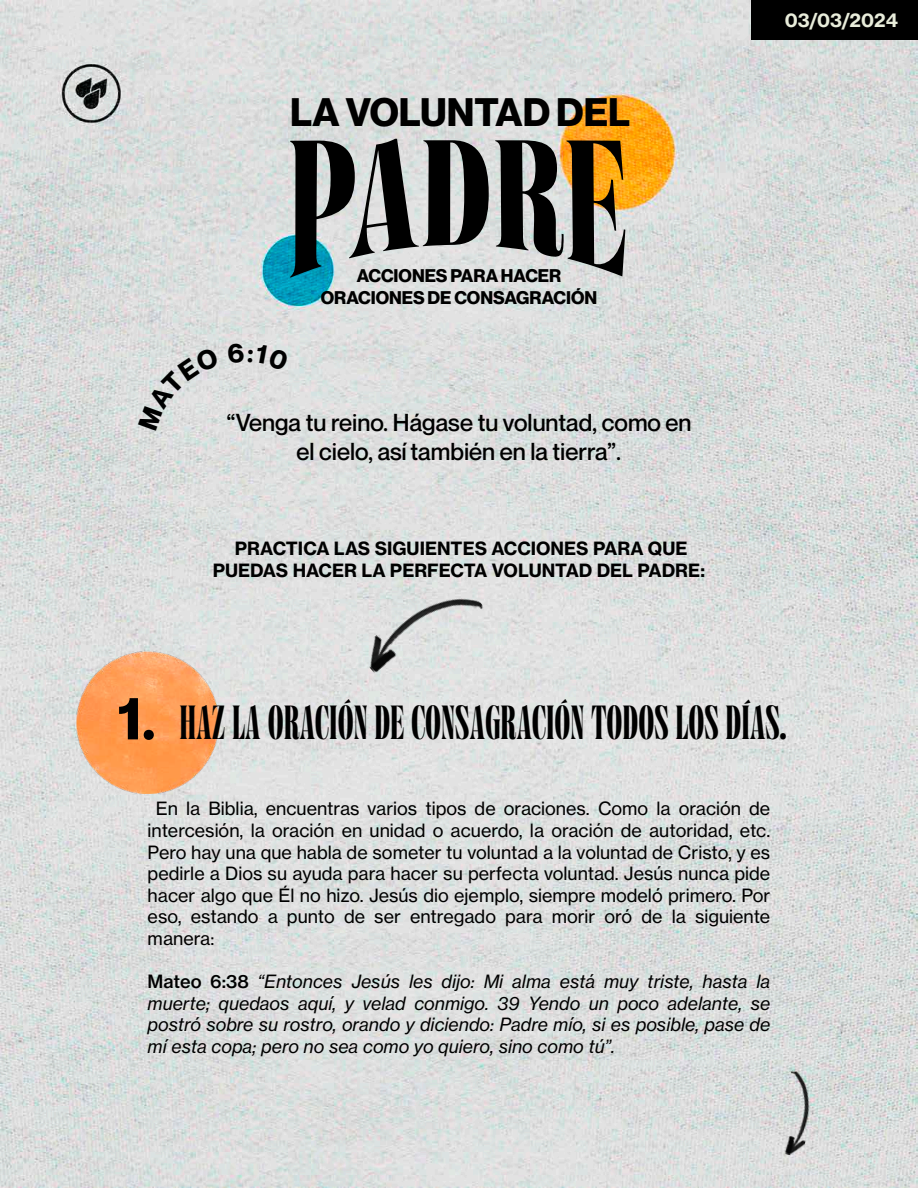
<style>
.page{position:relative;width:918px;height:1188px;background:#fff}
.page>*{position:absolute;margin:0;border:0;box-sizing:border-box;transform-origin:0 0}
.t1{font:47.85px "Grischel";color:#000;scale:.91 1}
.t2{font:39px "N Haas Grotesk DS Pro 75 Bd";color:#000}
.t3{font:500 24px/28.5px "Neue Montreal";color:#000;text-align:center}
.t4{font:18px/21.6px "N Haas Grotesk TX Pro 55 Rg";color:#000;text-align:justify}
.t5{font:18px/21.6px "N Haas Grotesk TX Pro 56 It";color:#000;text-align:justify}
.t6{font:18px/21.6px "N Haas Grotesk TX Pro 75 Bd";color:#000;text-align:center}
.t7{font:18px/21.6px "N Haas Grotesk DS Pro 75 Bd";color:#000;text-align:center}
.t8{font:18px "N Haas Grotesk TX Pro 75 Bd";color:#e8ecda}
.s1{font-family:"Neue Montreal";font-weight:700;font-size:59.7px}
.s2{font-family:"N Haas Grotesk TX Pro 65 Md"}
</style>
<div class="page">
<img style="left:0;top:0;width:918px;height:1188px">
<img style="left:76px;top:651px;width:142px;height:142px">
<img style="left:357px;top:571px;width:127px;height:116px">
<img style="left:772px;top:1070px;width:49px;height:88px">
<svg style="left:290px;top:139px;width:199px;height:139px;background:#767c7d"></svg>
<svg style="left:495px;top:140px;width:130px;height:136px;background:#746c5c"></svg>
<div style="left:751px;top:0;width:167px;height:40px;background:#000"></div>
<svg style="left:138px;top:347px;width:82px;height:84px;background:#dcdedd"></svg>
<svg style="left:228px;top:343px;width:61px;height:28px;background:#dddede"></svg>
<h2 class="t2" style="left:290px;top:90px;width:341px">LA VOLUNTAD DEL</h2>
<p class="t7" style="left:321px;top:266px;width:278px">ACCIONES PARA HACER<br>ORACIONES DE CONSAGRACIÓN</p>
<h3 class="t3" style="left:226px;top:408px;width:467px">“Venga tu reino. Hágase tu voluntad, como en el cielo, así también en la tierra”.</h3>
<p class="t6" style="left:213px;top:538px;width:494px">PRACTICA LAS SIGUIENTES ACCIONES PARA QUE<br>PUEDAS HACER LA PERFECTA VOLUNTAD DEL PADRE:</p>
<p class="t8" style="left:785px;top:9px;width:114px">03/03/2024</p>
<h1 class="t1" style="left:118px;top:699px;width:736px"><span class="s1">1.</span> HAZ LA ORACIÓN DE CONSAGRACIÓN TODOS LOS DÍAS.</h1>
<p class="t4" style="left:148px;top:798px;width:624px;text-indent:8px">En la Biblia, encuentras varios tipos de oraciones. Como la oración de intercesión, la oración en unidad o acuerdo, la oración de autoridad, etc.<br>Pero hay una que habla de someter tu voluntad a la voluntad de Cristo, y es pedirle a Dios su ayuda para hacer su perfecta voluntad. Jesús nunca pide hacer algo que Él no hizo. Jesús dio ejemplo, siempre modeló primero. Por eso, estando a punto de ser entregado para morir oró de la siguiente manera:</p>
<p class="t5" style="left:148px;top:971px;width:624px"><span class="s2">Mateo 6:38</span> “Entonces Jesús les dijo: Mi alma está muy triste, hasta la muerte; quedaos aquí, y velad conmigo. 39 Yendo un poco adelante, se postró sobre su rostro, orando y diciendo: Padre mío, si es posible, pase de mí esta copa; pero no sea como yo quiero, sino como tú”.</p>
</div>
